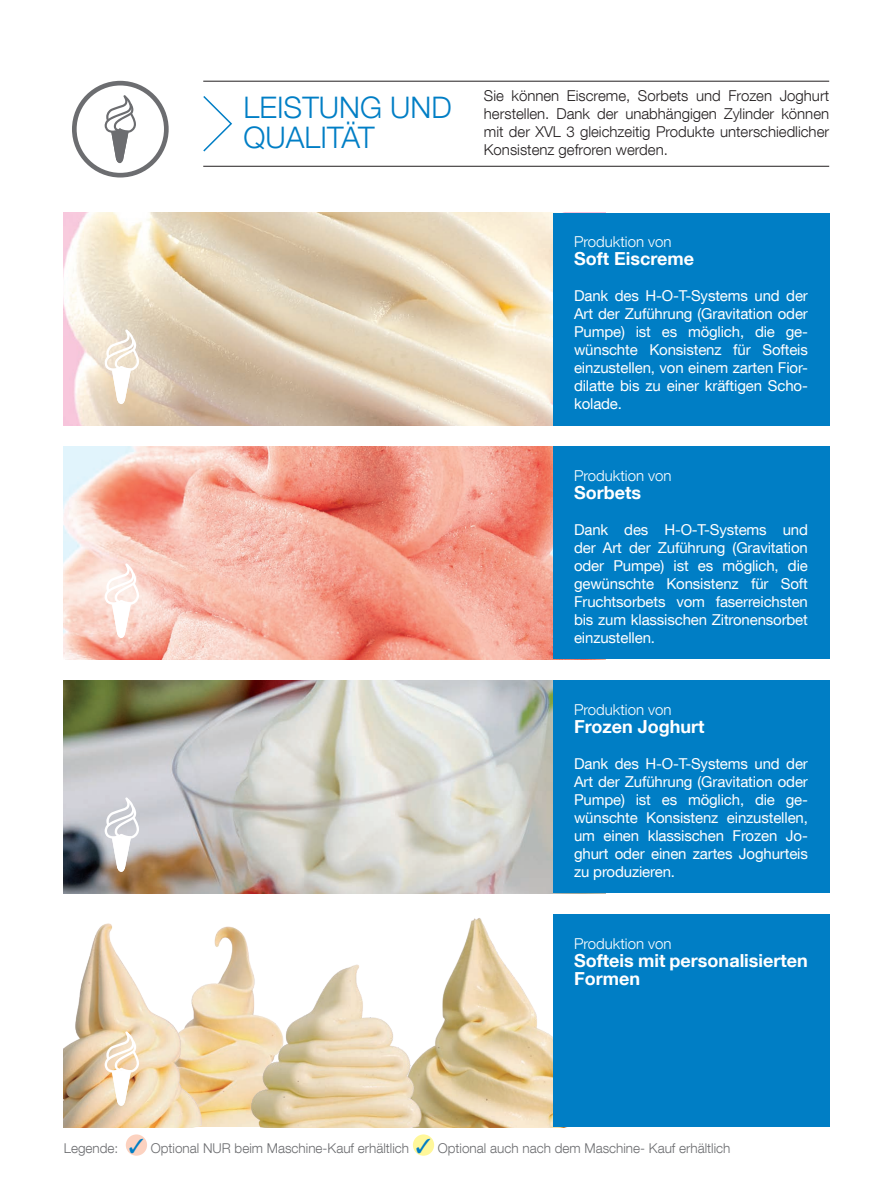
<style>
.page{position:relative;width:893px;height:1191px;background:#fff}
.page>*{position:absolute;margin:0;border:0;box-sizing:border-box;transform-origin:0 0}
.t1{font:300 29.7px/30px "Helvetica Neue LT Com";color:#007ec5}
.t2{font:700 18px/18px "Helvetica Neue LT Com";color:#fff}
.t3{font:15px/18px "Helvetica Neue LT Com";letter-spacing:-.01em;color:#fff;text-align:justify}
.t4{font:300 15px/18px "Helvetica Neue LT Com";color:#231f20;text-align:justify}
.t5{font:300 15px "Helvetica Neue LT Com";color:#fff}
.t6{font:300 13.5px "Helvetica Neue LT Com";color:#6c6d70}
.s1{color:#007ec5}
</style>
<div class="page">
<img style="left:423px;top:918px;width:130px;height:209px">
<img style="left:206px;top:926px;width:43px;height:200px">
<img style="left:249px;top:960px;width:174px;height:167px">
<img style="left:64px;top:923px;width:142px;height:204px">
<svg style="left:72px;top:81px;width:97px;height:96px"></svg>
<hr style="left:203px;top:166px;width:626px;height:1px;background:#231f20">
<hr style="left:203px;top:81px;width:626px;height:1px;background:#231f20">
<img style="left:64px;top:213px;width:489px;height:212px">
<svg style="left:105px;top:329px;width:34px;height:75px"></svg>
<div style="left:553px;top:213px;width:276px;height:212px;background:#007ec5"></div>
<img style="left:64px;top:446px;width:489px;height:213px">
<div style="left:553px;top:446px;width:276px;height:213px;background:#007ec5"></div>
<svg style="left:105px;top:563px;width:34px;height:75px"></svg>
<img style="left:64px;top:680px;width:489px;height:213px">
<div style="left:553px;top:680px;width:276px;height:213px;background:#007ec5"></div>
<div style="left:553px;top:914px;width:276px;height:213px;background:#007ec5"></div>
<svg style="left:105px;top:797px;width:34px;height:75px"></svg>
<svg style="left:105px;top:1031px;width:34px;height:75px"></svg>
<svg style="left:203px;top:96px;width:29px;height:56px"></svg>
<div style="left:126px;top:1134px;width:21px;height:21px;background:#fcd2c0;border-radius:50%"></div>
<div style="left:413px;top:1134px;width:21px;height:21px;background:#fff79a;border-radius:50%"></div>
<h1 class="t1" style="left:244px;top:92px;width:210px">LEISTUNG UND<br>QUALITÄT</h1>
<p class="t4" style="left:484px;top:87px;width:347px">Sie können Eiscreme, Sorbets und Frozen Joghurt herstellen. Dank der unabhängigen Zylinder können mit der XVL 3 gleichzeitig Produkte unterschiedlicher Konsistenz gefroren werden.</p>
<p class="t5" style="left:574px;top:232px;width:99px">Produktion von</p>
<p class="t2" style="left:574px;top:249px;width:121px">Soft Eiscreme</p>
<p class="t3" style="left:574px;top:286px;width:235px">Dank des H-O-T-Systems und der Art der Zuführung (Gravitation oder Pumpe) ist es möglich, die ge&shy;wünschte Konsistenz für Softeis einzustellen, von einem zarten Fior&shy;dilatte bis zu einer kräftigen Scho&shy;kolade.</p>
<p class="t5" style="left:574px;top:466px;width:99px">Produktion von</p>
<p class="t2" style="left:574px;top:483px;width:69px">Sorbets</p>
<p class="t3" style="left:574px;top:520px;width:235px">Dank des H-O-T-Systems und der Art der Zuführung (Gravitation oder Pumpe) ist es möglich, die gewünschte Konsistenz für Soft Fruchtsorbets vom faserreichsten bis zum klassischen Zitronensorbet einzustellen.</p>
<p class="t5" style="left:574px;top:700px;width:99px">Produktion von</p>
<p class="t2" style="left:574px;top:716px;width:132px">Frozen Joghurt</p>
<p class="t3" style="left:574px;top:754px;width:235px">Dank des H-O-T-Systems und der Art der Zuführung (Gravitation oder Pumpe) ist es möglich, die ge&shy;wünschte Konsistenz einzustellen, um einen klassischen Frozen Jo&shy;ghurt oder einen zartes Joghurteis zu produzieren.</p>
<p class="t5" style="left:574px;top:934px;width:99px">Produktion von</p>
<p class="t2" style="left:574px;top:950px;width:235px">Softeis mit personalisierten<br>Formen</p>
<p class="t6" style="left:64px;top:1139px;width:668px">Legende: <span class="s1">✓</span> Optional NUR beim Maschine-Kauf erhältlich <span class="s1">✓</span> Optional auch nach dem Maschine- Kauf erhältlich</p>
</div>
